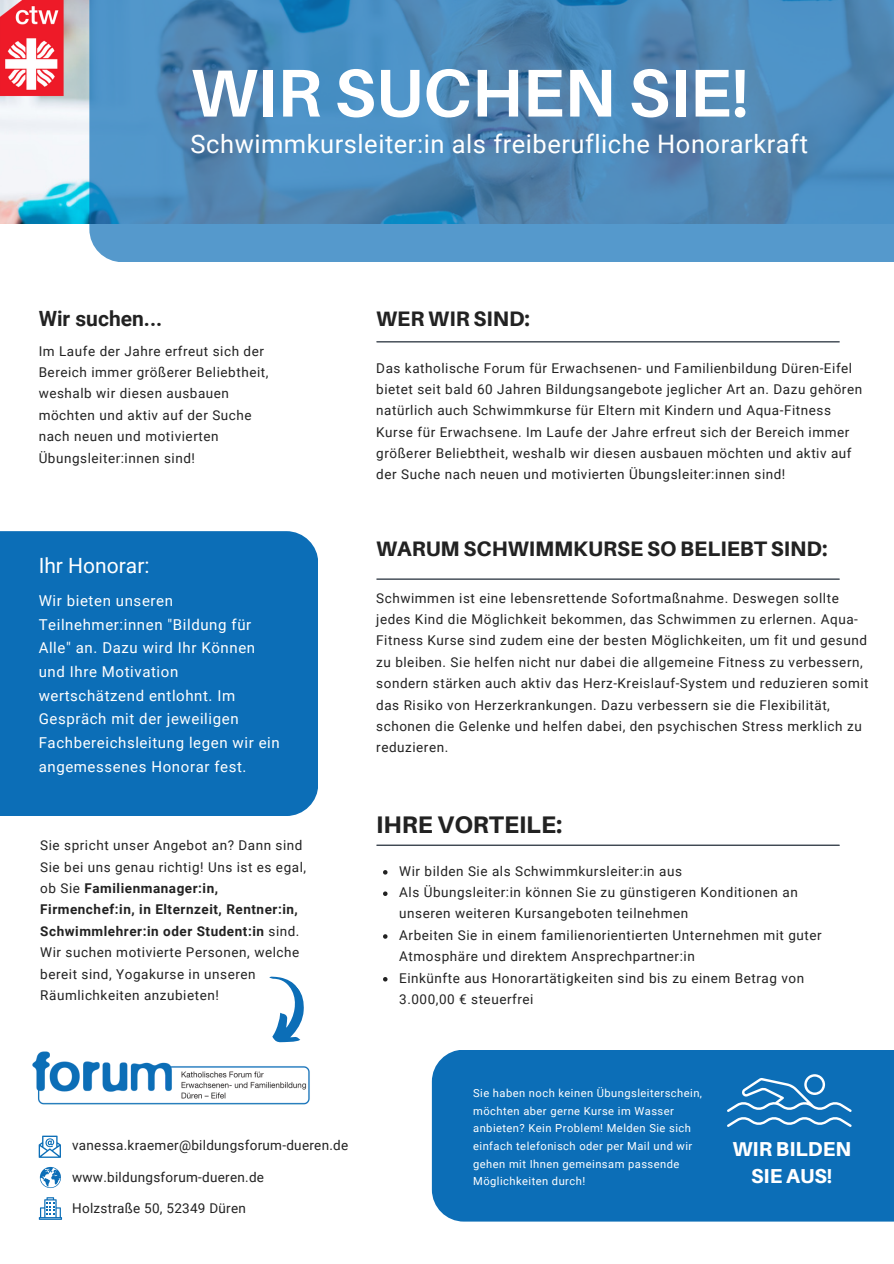
<style>
.page{position:relative;width:894px;height:1264px;background:#fff}
.page>*{position:absolute;margin:0;border:0;box-sizing:border-box;transform-origin:0 0}
.t1{font:700 67.65px "Aileron";color:#fff}
.t2{font:25.5px "Roboto";letter-spacing:.02em;color:#fff}
.t3{font:800 24px "Aileron";color:#222}
.t4{font:800 21px "Aileron";color:#222}
.t5{font:700 21px "Roboto";color:#222}
.t6{font:21px "Roboto";color:#fff}
.t7{font:800 20.25px/27.5px "Aileron";color:#fff;text-align:center}
.t8{font:15px/23.7px "Roboto";letter-spacing:.04em;color:#fff}
.t9{font:13.5px/21.3px "Roboto";letter-spacing:.04em;color:#222}
.t10{font:13.5px "Roboto";letter-spacing:.02em;color:#222}
.t11{font:11.1px/17.7px "Roboto";letter-spacing:.04em;color:#fff}
.s1{font-weight:700}
</style>
<div class="page">
<div style="left:0;top:531px;width:318px;height:285px;background:#0c6eb7"></div>
<img style="left:0;top:0;width:89px;height:223px">
<svg style="left:89px;top:0;width:804px;height:262px;background:#4d8bbb"></svg>
<hr style="left:377px;top:341px;width:462px;height:1px;background:#0b1623">
<hr style="left:377px;top:578px;width:462px;height:1px;background:#0b1623">
<hr style="left:377px;top:844px;width:462px;height:1px;background:#0b1623">
<svg style="left:39px;top:1197px;width:23px;height:22px"></svg>
<svg style="left:40px;top:1166px;width:21px;height:21px"></svg>
<img style="left:32px;top:1051px;width:278px;height:54px">
<svg style="left:39px;top:1135px;width:22px;height:22px"></svg>
<img style="left:0;top:0;width:66px;height:97px">
<svg style="left:242px;top:976px;width:68px;height:76px"></svg>
<div style="left:432px;top:1050px;width:461px;height:171px;background:#0c6eb7"></div>
<svg style="left:726px;top:1074px;width:125px;height:53px;background:#3486c3"></svg>
<svg style="left:383px;top:870px;width:4px;height:4px"></svg>
<svg style="left:383px;top:891px;width:4px;height:5px"></svg>
<svg style="left:383px;top:934px;width:4px;height:4px"></svg>
<svg style="left:383px;top:977px;width:4px;height:4px"></svg>
<p class="t1" style="left:190px;top:51px;width:559px">WIR SUCHEN SIE!</p>
<p class="t2" style="left:190px;top:129px;width:618px">Schwimmkursleiter:in als freiberufliche Honorarkraft</p>
<p class="t5" style="left:39px;top:307px;width:125px">Wir suchen...</p>
<p class="t9" style="left:39px;top:340px;width:231px">Im Laufe der Jahre erfreut sich der<br>Bereich immer größerer Beliebtheit, weshalb wir diesen ausbauen möchten und aktiv auf der Suche nach neuen und motivierten<br>Übungsleiter:innen sind!</p>
<p class="t6" style="left:39px;top:553px;width:112px">Ihr Honorar:</p>
<p class="t8" style="left:39px;top:589px;width:242px">Wir bieten unseren<br>Teilnehmer:innen "Bildung für<br>Alle" an. Dazu wird Ihr Können und Ihre Motivation wertschätzend entlohnt. Im<br>Gespräch mit der jeweiligen<br>Fachbereichsleitung legen wir ein angemessenes Honorar fest.</p>
<p class="t9" style="left:40px;top:835px;width:267px">Sie spricht unser Angebot an? Dann sind Sie bei uns genau richtig! Uns ist es egal, ob Sie <span class="s1">Familienmanager:in, Firmenchef:in, in Elternzeit, Rentner:in, Schwimmlehrer:in oder Student:in</span> sind.<br>Wir suchen motivierte Personen, welche bereit sind, Yogakurse in unseren Räumlichkeiten anzubieten!</p>
<p class="t4" style="left:376px;top:306px;width:155px">WER WIR SIND:</p>
<p class="t9" style="left:376px;top:357px;width:487px">Das katholische Forum für Erwachsenen- und Familienbildung Düren-Eifel bietet seit bald 60 Jahren Bildungsangebote jeglicher Art an. Dazu gehören natürlich auch Schwimmkurse für Eltern mit Kindern und Aqua-Fitness Kurse für Erwachsene. Im Laufe der Jahre erfreut sich der Bereich immer größerer Beliebtheit, weshalb wir diesen ausbauen möchten und aktiv auf der Suche nach neuen und motivierten Übungsleiter:innen sind!</p>
<p class="t4" style="left:376px;top:536px;width:452px">WARUM SCHWIMMKURSE SO BELIEBT SIND:</p>
<p class="t9" style="left:376px;top:587px;width:493px">Schwimmen ist eine lebensrettende Sofortmaßnahme. Deswegen sollte jedes Kind die Möglichkeit bekommen, das Schwimmen zu erlernen. Aqua-Fitness Kurse sind zudem eine der besten Möglichkeiten, um fit und gesund zu bleiben. Sie helfen nicht nur dabei die allgemeine Fitness zu verbessern, sondern stärken auch aktiv das Herz-Kreislauf-System und reduzieren somit das Risiko von Herzerkrankungen. Dazu verbessern sie die Flexibilität, schonen die Gelenke und helfen dabei, den psychischen Stress merklich zu reduzieren.</p>
<p class="t3" style="left:376px;top:809px;width:187px">IHRE VORTEILE:</p>
<p class="t9" style="left:399px;top:860px;width:284px">Wir bilden Sie als Schwimmkursleiter:in aus</p>
<p class="t9" style="left:399px;top:881px;width:400px">Als Übungsleiter:in können Sie zu günstigeren Konditionen an unseren weiteren Kursangeboten teilnehmen</p>
<p class="t9" style="left:399px;top:924px;width:424px">Arbeiten Sie in einem familienorientierten Unternehmen mit guter<br>Atmosphäre und direktem Ansprechpartner:in</p>
<p class="t9" style="left:399px;top:967px;width:406px">Einkünfte aus Honorartätigkeiten sind bis zu einem Betrag von<br>3.000,00 € steuerfrei</p>
<p class="t10" style="left:72px;top:1137px;width:277px">vanessa.kraemer@bildungsforum-dueren.de</p>
<p class="t10" style="left:72px;top:1169px;width:193px">www.bildungsforum-dueren.de</p>
<p class="t10" style="left:72px;top:1200px;width:175px">Holzstraße 50, 52349 Düren</p>
<p class="t11" style="left:473px;top:1084px;width:230px">Sie haben noch keinen Übungsleiterschein, möchten aber gerne Kurse im Wasser anbieten? Kein Problem! Melden Sie sich einfach telefonisch oder per Mail und wir gehen mit Ihnen gemeinsam passende Möglichkeiten durch!</p>
<p class="t7" style="left:732px;top:1134px;width:120px">WIR BILDEN<br>SIE AUS!</p>
</div>
